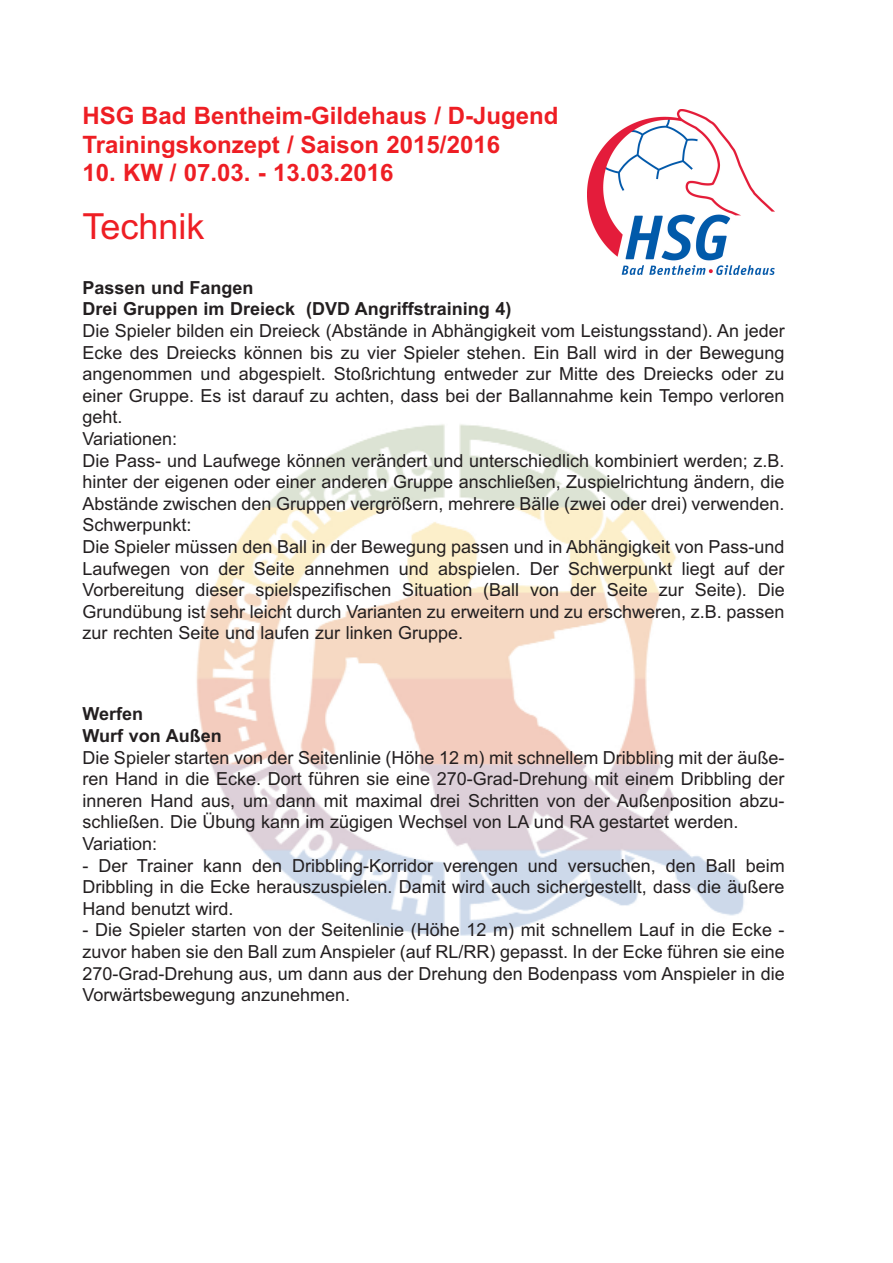
<style>
.page{position:relative;width:893px;height:1263px;background:#fff}
.page>*{position:absolute;margin:0;border:0;box-sizing:border-box;transform-origin:0 0}
.t1{font:36px "Arial";color:#ee1e24}
.t2{font:700 24px/28.8px "Arial";color:#ee1e24}
.t3{font:18px/21.6px "Arial";color:#231f20}
.t4{font:700 18px/21.6px "Arial";color:#231f20}
</style>
<div class="page">
<img style="left:196px;top:424px;width:548px;height:512px">
<img style="left:588px;top:110px;width:187px;height:165px">
<h2 class="t2" style="left:82px;top:102px;width:478px">HSG Bad Bentheim-Gildehaus / D-Jugend<br>Trainingskonzept / Saison 2015/2016</h2>
<h2 class="t2" style="left:82px;top:159px;width:312px">10. KW / 07.03. - 13.03.2016</h2>
<h1 class="t1" style="left:82px;top:203px;width:124px">Technik</h1>
<p class="t4" style="left:82px;top:277px;width:430px">Passen und Fangen<br>Drei Gruppen im Dreieck (DVD Angriffstraining 4)</p>
<p class="t3" style="left:82px;top:320px;width:704px">Die Spieler bilden ein Dreieck (Abstände in Abhängigkeit vom Leistungsstand). An jeder Ecke des Dreiecks können bis zu vier Spieler stehen. Ein Ball wird in der Bewegung angenommen und abgespielt. Stoßrichtung entweder zur Mitte des Dreiecks oder zu einer Gruppe. Es ist darauf zu achten, dass bei der Ballannahme kein Tempo verloren geht.<br>Variationen:<br>Die Pass- und Laufwege können verändert und unterschiedlich kombiniert werden; z.B. hinter der eigenen oder einer anderen Gruppe anschließen, Zuspielrichtung ändern, die Abstände zwischen den Gruppen vergrößern, mehrere Bälle (zwei oder drei) verwenden.<br>Schwerpunkt:<br>Die Spieler müssen den Ball in der Bewegung passen und in Abhängigkeit von Pass-und Laufwegen von der Seite annehmen und abspielen. Der Schwerpunkt liegt auf der Vorbereitung dieser spielspezifischen Situation (Ball von der Seite zur Seite). Die Grundübung ist sehr leicht durch Varianten zu erweitern und zu erschweren, z.B. passen zur rechten Seite und laufen zur linken Gruppe.</p>
<p class="t4" style="left:82px;top:704px;width:141px">Werfen<br>Wurf von Außen</p>
<p class="t3" style="left:82px;top:747px;width:704px">Die Spieler starten von der Seitenlinie (Höhe 12 m) mit schnellem Dribbling mit der äuße&shy;ren Hand in die Ecke. Dort führen sie eine 270-Grad-Drehung mit einem Dribbling der inneren Hand aus, um dann mit maximal drei Schritten von der Außenposition abzu&shy;schließen. Die Übung kann im zügigen Wechsel von LA und RA gestartet werden.<br>Variation:</p>
<p class="t3" style="left:82px;top:855px;width:704px;text-align:justify">- Der Trainer kann den Dribbling-Korridor verengen und versuchen, den Ball beim Dribbling in die Ecke herauszuspielen. Damit wird auch sichergestellt, dass die äußere Hand benutzt wird.</p>
<p class="t3" style="left:82px;top:919px;width:704px;text-align:justify">- Die Spieler starten von der Seitenlinie (Höhe 12 m) mit schnellem Lauf in die Ecke - zuvor haben sie den Ball zum Anspieler (auf RL/RR) gepasst. In der Ecke führen sie eine 270-Grad-Drehung aus, um dann aus der Drehung den Bodenpass vom Anspieler in die Vorwärtsbewegung anzunehmen.</p>
</div>
